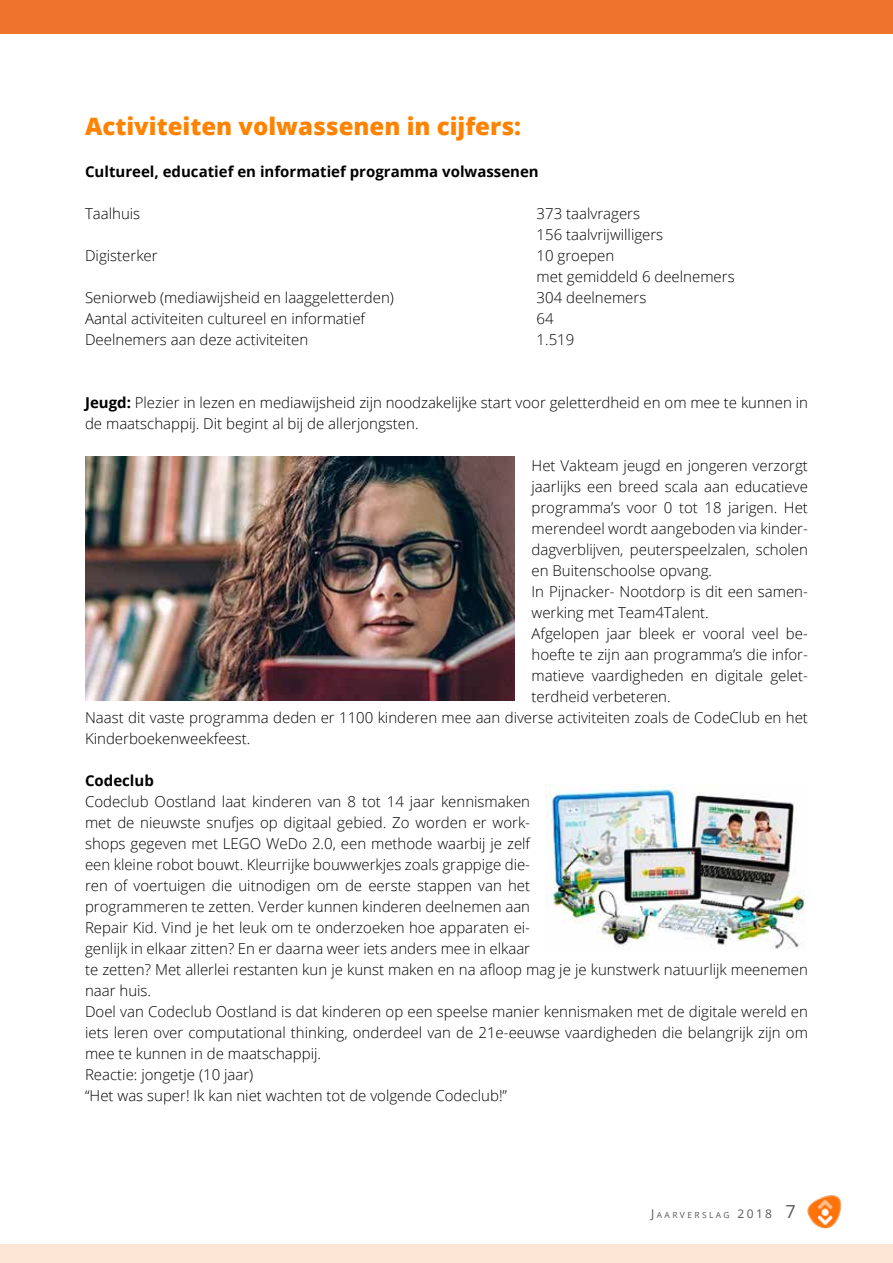
<style>
.page{position:relative;width:893px;height:1263px;background:#fff}
.page>*{position:absolute;margin:0;border:0;box-sizing:border-box;transform-origin:0 0}
.t1{font:800 24px "Open Sans";color:#ff8300}
.t2{font:300 15px/21px "Open Sans";color:#000}
.t3{font:700 15px "Open Sans";color:#000}
.t4{font:8.4px "Open Sans";letter-spacing:.285em;color:#575756}
.s1{font-weight:700}
.s2{font-size:12px}
.s3{font-size:18px}
</style>
<div class="page">
<img style="left:85px;top:456px;width:429px;height:245px">
<img style="left:546px;top:785px;width:259px;height:164px">
<div style="left:0;top:0;width:893px;height:34px;background:#ee732c"></div>
<div style="left:0;top:1244px;width:893px;height:19px;background:#fde6d5"></div>
<img style="left:807px;top:1195px;width:34px;height:33px">
<h1 class="t1" style="left:85px;top:108px;width:438px">Activiteiten volwassenen in cijfers:</h1>
<p class="t3" style="left:85px;top:160px;width:455px">Cultureel, educatief en informatief programma volwassenen</p>
<p class="t2" style="left:85px;top:202px;width:57px">Taalhuis</p>
<p class="t2" style="left:537px;top:202px;width:128px">373 taalvragers<br>156 taalvrijwilligers</p>
<p class="t2" style="left:85px;top:244px;width:74px">Digisterker</p>
<p class="t2" style="left:537px;top:244px;width:200px">10 groepen<br>met gemiddeld 6 deelnemers</p>
<p class="t2" style="left:85px;top:286px;width:310px">Seniorweb (mediawijsheid en laaggeletterden)</p>
<p class="t2" style="left:537px;top:286px;width:111px">304 deelnemers</p>
<p class="t2" style="left:85px;top:307px;width:282px">Aantal activiteiten cultureel en informatief</p>
<p class="t2" style="left:537px;top:307px;width:19px">64</p>
<p class="t2" style="left:85px;top:328px;width:225px">Deelnemers aan deze activiteiten</p>
<p class="t2" style="left:537px;top:328px;width:39px">1.519</p>
<p class="t2" style="left:85px;top:391px;width:724px"><span class="s1">Jeugd:</span> Plezier in lezen en mediawijsheid zijn noodzakelijke start voor geletterdheid en om mee te kunnen in de maatschappij. Dit begint al bij de allerjongsten.</p>
<p class="t2" style="left:531px;top:454px;width:278px">Het Vakteam jeugd en jongeren verzorgt</p>
<p class="t2" style="left:531px;top:475px;width:278px">jaarlijks een breed scala aan educatieve</p>
<p class="t2" style="left:531px;top:496px;width:278px">programma’s voor 0 tot 18 jarigen. Het</p>
<p class="t2" style="left:531px;top:517px;width:278px">merendeel wordt aangeboden via kinder-</p>
<p class="t2" style="left:531px;top:538px;width:278px">dagverblijven, peuterspeelzalen, scholen</p>
<p class="t2" style="left:531px;top:559px;width:182px">en Buitenschoolse opvang.</p>
<p class="t2" style="left:531px;top:580px;width:278px">In Pijnacker- Nootdorp is dit een samen-</p>
<p class="t2" style="left:531px;top:601px;width:179px">werking met Team4Talent.</p>
<p class="t2" style="left:531px;top:622px;width:278px">Afgelopen jaar bleek er vooral veel be-</p>
<p class="t2" style="left:531px;top:643px;width:278px">hoefte te zijn aan programma’s die infor-</p>
<p class="t2" style="left:531px;top:664px;width:278px">matieve vaardigheden en digitale gelet-</p>
<p class="t2" style="left:531px;top:685px;width:141px">terdheid verbeteren.</p>
<p class="t2" style="left:85px;top:706px;width:724px">Naast dit vaste programma deden er 1100 kinderen mee aan diverse activiteiten zoals de CodeClub en het</p>
<p class="t2" style="left:85px;top:727px;width:167px">Kinderboekenweekfeest.</p>
<p class="t3" style="left:85px;top:769px;width:70px">Codeclub</p>
<p class="t2" style="left:85px;top:790px;width:724px">Codeclub Oostland laat kinderen van 8 tot 14 jaar kennismaken<br>met de nieuwste snufjes op digitaal gebied. Zo worden er work-<br>shops gegeven met LEGO WeDo 2.0, een methode waarbij je zelf<br>een kleine robot bouwt. Kleurrijke bouwwerkjes zoals grappige die-<br>ren of voertuigen die uitnodigen om de eerste stappen van het<br>programmeren te zetten. Verder kunnen kinderen deelnemen aan<br>Repair Kid. Vind je het leuk om te onderzoeken hoe apparaten ei-<br>genlijk in elkaar zitten? En er daarna weer iets anders mee in elkaar<br>te zetten? Met allerlei restanten kun je kunst maken en na afloop mag je je kunstwerk natuurlijk meenemen naar huis.<br>Doel van Codeclub Oostland is dat kinderen op een speelse manier kennismaken met de digitale wereld en iets leren over computational thinking, onderdeel van de 21e-eeuwse vaardigheden die belangrijk zijn om mee te kunnen in de maatschappij.<br>Reactie: jongetje (10 jaar)<br>“Het was super! Ik kan niet wachten tot de volgende Codeclub!”</p>
<p class="t4" style="left:651px;top:1209px;width:146px"><span class="s2">J</span>AARVERSLAG <span class="s2">2018</span> <span class="s3">7</span></p>
</div>
